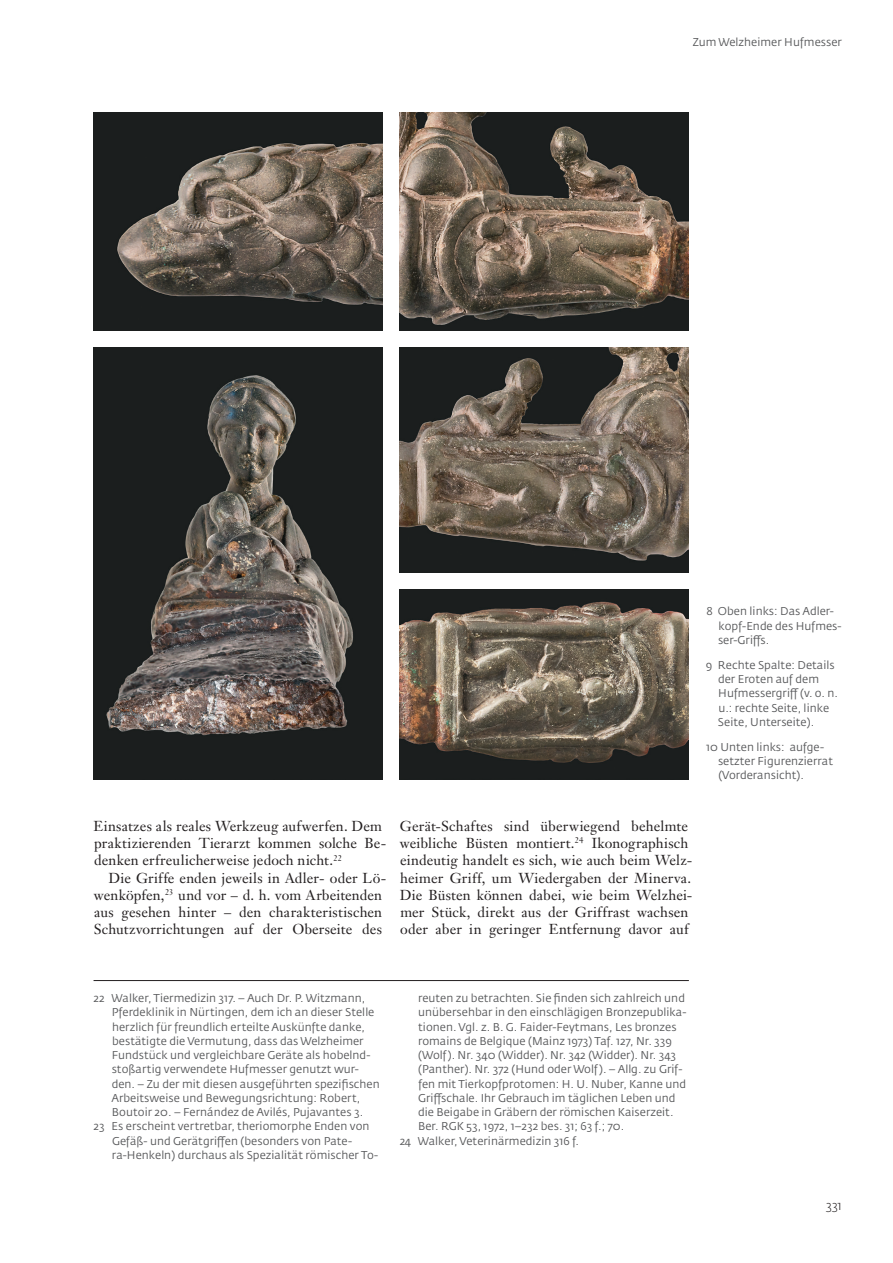
<style>
.page{position:relative;width:893px;height:1263px;background:#fff}
.page>*{position:absolute;margin:0;border:0;box-sizing:border-box;transform-origin:0 0}
.t1{font:14.25px/17.2px "Janson Text LT";letter-spacing:.01em;color:#231f20}
.t2{font:300 12.75px "Fedra Sans Pro";color:#231f20}
.t3{font:11.25px/14.2px "Fedra Sans Pro";letter-spacing:.005em;color:#57585a}
</style>
<div class="page">
<hr style="left:94px;top:980px;width:595px;height:1px;background:#231f20">
<img style="left:400px;top:112px;width:289px;height:219px">
<img style="left:400px;top:348px;width:289px;height:224px">
<img style="left:400px;top:589px;width:289px;height:190px">
<img style="left:94px;top:112px;width:289px;height:219px">
<img style="left:94px;top:348px;width:289px;height:431px">
<p class="t3" style="left:693px;top:35px;width:151px">Zum Welzheimer Hufmesser</p>
<p class="t3" style="left:718px;top:604px;width:125px;text-indent:-12px">8 Oben links: Das Adler&shy;kopf-Ende des Hufmes&shy;ser-Griffs.</p>
<p class="t3" style="left:718px;top:658px;width:121px;text-indent:-12px">9 Rechte Spalte: Details der Eroten auf dem<br>Hufmessergriff (v. o. n. u.: rechte Seite, linke<br>Seite, Unterseite).</p>
<p class="t3" style="left:718px;top:740px;width:117px;text-indent:-12px">10 Unten links: aufge&shy;setzter Figurenzierrat (Vorderansicht).</p>
<p class="t1" style="left:94px;top:817px;width:294px">Einsatzes als reales Werkzeug aufwerfen. Dem praktizierenden Tierarzt kommen solche Be&shy;denken erfreulicherweise jedoch nicht.<sup>22</sup></p>
<p class="t1" style="left:94px;top:869px;width:294px;text-indent:15px">Die Griffe enden jeweils in Adler- oder Lö&shy;wenköpfen,<sup>23</sup> und vor – d. h. vom Arbeitenden aus gesehen hinter – den charakteristischen Schutzvorrichtungen auf der Oberseite des</p>
<p class="t1" style="left:400px;top:817px;width:294px">Gerät-Schaftes sind überwiegend behelmte weibliche Büsten montiert.<sup>24</sup> Ikonographisch eindeutig handelt es sich, wie auch beim Welz&shy;heimer Griff, um Wiedergaben der Minerva.<br>Die Büsten können dabei, wie beim Welzhei&shy;mer Stück, direkt aus der Griffrast wachsen oder aber in geringer Entfernung davor auf</p>
<p class="t3" style="left:94px;top:991px;width:273px">22 Walker, Tiermedizin 317. – Auch Dr. P. Witzmann,</p>
<p class="t3" style="left:112px;top:1005px;width:264px">Pferdeklinik in Nürtingen, dem ich an dieser Stelle</p>
<p class="t3" style="left:112px;top:1019px;width:254px">herzlich für freundlich erteilte Auskünfte danke,</p>
<p class="t3" style="left:112px;top:1034px;width:253px">bestätigte die Vermutung, dass das Welzheimer</p>
<p class="t3" style="left:112px;top:1048px;width:260px">Fundstück und vergleichbare Geräte als hobelnd-</p>
<p class="t3" style="left:112px;top:1062px;width:249px">stoßartig verwendete Hufmesser genutzt wur-</p>
<p class="t3" style="left:112px;top:1076px;width:269px">den. – Zu der mit diesen ausgeführten spezifischen</p>
<p class="t3" style="left:111px;top:1091px;width:250px">Arbeitsweise und Bewegungsrichtung: Robert,</p>
<p class="t3" style="left:112px;top:1105px;width:253px">Boutoir 20. – Fernández de Avilés, Pujavantes 3.</p>
<p class="t3" style="left:94px;top:1119px;width:277px">23 Es erscheint vertretbar, theriomorphe Enden von</p>
<p class="t3" style="left:112px;top:1133px;width:242px">Gefäß- und Gerätgriffen (besonders von Pate-</p>
<p class="t3" style="left:112px;top:1148px;width:268px">ra-Henkeln) durchaus als Spezialität römischer To-</p>
<p class="t3" style="left:418px;top:991px;width:268px">reuten zu betrachten. Sie finden sich zahlreich und</p>
<p class="t3" style="left:418px;top:1005px;width:270px">unübersehbar in den einschlägigen Bronzepublika-</p>
<p class="t3" style="left:418px;top:1019px;width:260px">tionen. Vgl. z. B. G. Faider-Feytmans, Les bronzes</p>
<p class="t3" style="left:418px;top:1034px;width:255px">romains de Belgique (Mainz 1973) Taf. 127, Nr. 339</p>
<p class="t3" style="left:418px;top:1048px;width:259px">(Wolf). Nr. 340 (Widder). Nr. 342 (Widder). Nr. 343</p>
<p class="t3" style="left:418px;top:1062px;width:266px">(Panther). Nr. 372 (Hund oder Wolf). – Allg. zu Grif-</p>
<p class="t3" style="left:418px;top:1076px;width:269px">fen mit Tierkopfprotomen: H. U. Nuber, Kanne und</p>
<p class="t3" style="left:418px;top:1091px;width:259px">Griffschale. Ihr Gebrauch im täglichen Leben und</p>
<p class="t3" style="left:418px;top:1105px;width:257px">die Beigabe in Gräbern der römischen Kaiserzeit.</p>
<p class="t3" style="left:418px;top:1119px;width:208px">Ber. RGK 53, 1972, 1–232 bes. 31; 63 f.; 70.</p>
<p class="t3" style="left:400px;top:1133px;width:181px">24 Walker, Veterinärmedizin 316 f.</p>
<p class="t2" style="left:826px;top:1198px;width:18px">331</p>
</div>
